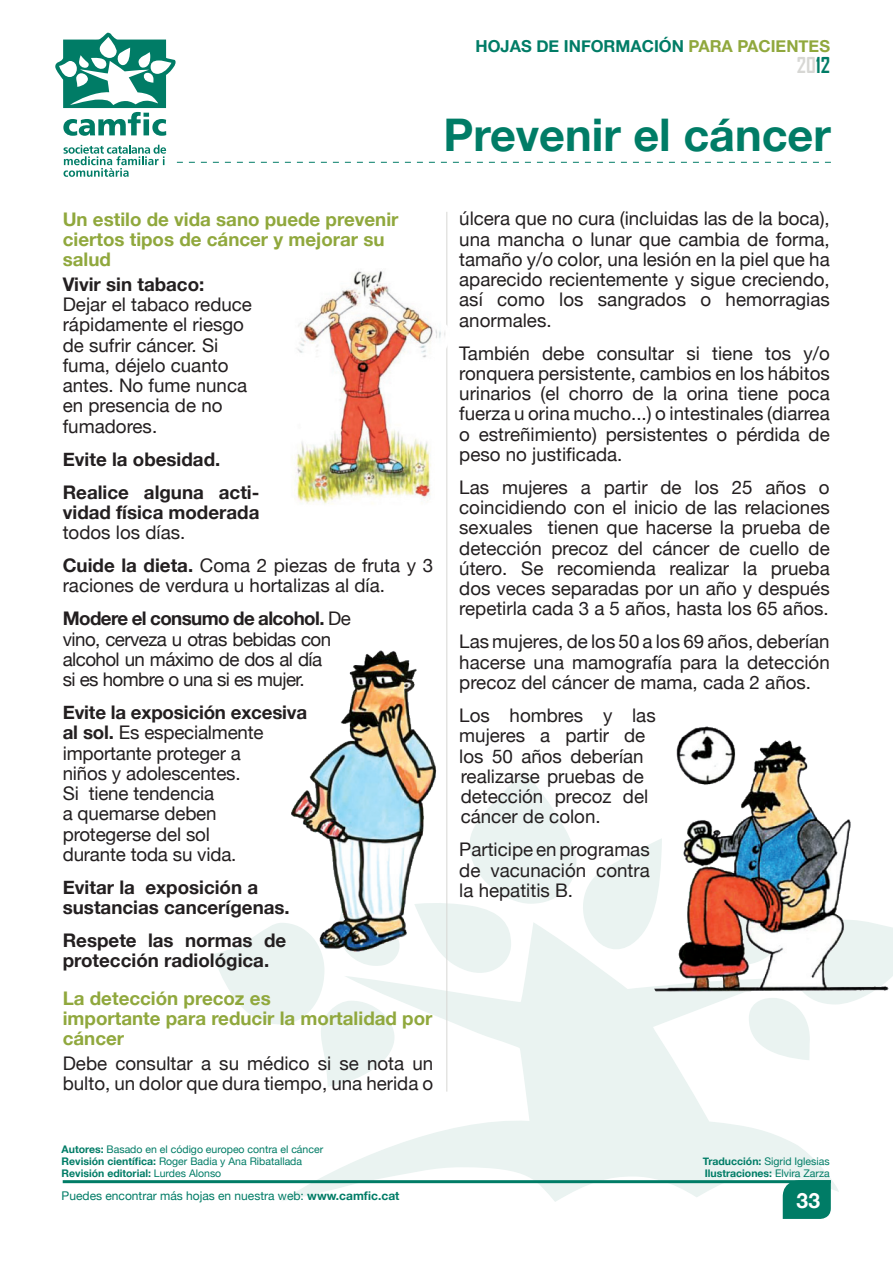
<style>
.page{position:relative;width:893px;height:1263px;background:#fff}
.page>*{position:absolute;margin:0;border:0;box-sizing:border-box;transform-origin:0 0}
.Titulo{font:700 45px "Helvetica Neue";color:#007c66}
.t1{font:700 21px "Agency FB";color:#d7d7d4}
.t2{font:700 21px "Helvetica Neue";color:#fff}
.Galerada{font:18.75px/20.2px "Helvetica Neue";color:#231f20}
.Galerada-2{font:700 18.75px/20.2px "Helvetica Neue";color:#231f20}
.Titulillo{font:700 18.75px/20.2px "Helvetica Neue";color:#90a83d}
.Galerada-3{font:18.75px/20.2px "Helvetica Neue";letter-spacing:-.03em;color:#231f20}
.t3{font:700 16.5px "Helvetica Neue";color:#007c66}
.t4{font:12px "Helvetica Neue";color:#007c66}
.t5{font:10.5px "Helvetica Neue";color:#007c66}
.t6{font:700 10.5px/12px "Helvetica Neue";color:#007c66}
.s1{color:#90a83d}
.s2{color:#007c66}
.s3{font-weight:700}
.s4{font-weight:400}
</style>
<div class="page">
<svg style="left:281px;top:979px;width:558px;height:223px;fill:#eff5f3"></svg>
<svg style="left:212px;top:925px;width:189px;height:162px"></svg>
<svg style="left:447px;top:771px;width:192px;height:208px"></svg>
<svg style="left:715px;top:1008px;width:124px;height:52px"></svg>
<svg style="left:64px;top:145px;width:102px;height:32px"></svg>
<svg style="left:55px;top:33px;width:121px;height:103px"></svg>
<svg style="left:177px;top:162px;width:654px;height:1px"></svg>
<hr style="left:63px;top:1180px;width:768px;height:3px;background:#007c66">
<svg style="left:783px;top:1180px;width:48px;height:39px;background:#07806a"></svg>
<hr style="left:446px;top:212px;width:1px;height:879px;background:#d7d7d4">
<img style="left:292px;top:269px;width:156px;height:243px">
<img style="left:272px;top:635px;width:182px;height:331px">
<img style="left:639px;top:726px;width:254px;height:282px">
<p class="t3" style="left:476px;top:36px;width:356px">HOJAS DE INFORMACIÓN <span class="s1">PARA PACIENTES</span></p>
<p class="t1" style="left:797px;top:52px;width:35px">20<span class="s2">12</span></p>
<p class="Titulo" style="left:443px;top:107px;width:389px">Prevenir el cáncer</p>
<p class="Titulillo" style="left:63px;top:209px;width:337px">Un estilo de vida sano puede prevenir ciertos tipos de cáncer y mejorar su salud</p>
<p class="Galerada" style="left:63px;top:274px;width:191px"><span class="s3">Vivir sin tabaco:<br></span>Dejar el tabaco reduce rápidamente el riesgo de sufrir cáncer. Si fuma, déjelo cuanto antes. No fume nunca en presencia de no fumadores.</p>
<p class="Galerada-2" style="left:63px;top:448px;width:159px">Evite la obesidad.</p>
<p class="Galerada-2" style="left:63px;top:481px;width:198px;text-align:justify">Realice alguna acti&shy;vidad física moderada <span class="s4">todos los días.</span></p>
<p class="Galerada" style="left:63px;top:555px;width:372px"><span class="s3">Cuide la dieta.</span> Coma 2 piezas de fruta y 3 raciones de verdura u hortalizas al día.</p>
<p class="Galerada-3" style="left:63px;top:608px;width:289px"><span class="s3">Modere el consumo de alcohol.</span> De vino, cerveza u otras bebidas con alcohol un máximo de dos al día<br>si es hombre o una si es mujer.</p>
<p class="Galerada" style="left:63px;top:702px;width:246px"><span class="s3">Evite la exposición excesiva al sol.</span> Es especialmente importante proteger a<br>niños y adolescentes.<br>Si tiene tendencia<br>a quemarse deben protegerse del sol<br>durante toda su vida.</p>
<p class="Galerada-2" style="left:63px;top:877px;width:229px">Evitar la exposición a sustancias cancerígenas.</p>
<p class="Galerada-2" style="left:63px;top:930px;width:225px">Respete las normas de protección radiológica.</p>
<p class="Titulillo" style="left:63px;top:987px;width:371px">La detección precoz es<br>importante para reducir la mortalidad por cáncer</p>
<p class="Galerada" style="left:63px;top:1053px;width:372px">Debe consultar a su médico si se nota un bulto, un dolor que dura tiempo, una herida o</p>
<p class="t5" style="left:62px;top:1143px;width:263px"><span class="s3">Autores:</span> Basado en el código europeo contra el cáncer</p>
<p class="t5" style="left:62px;top:1155px;width:242px"><span class="s3">Revisión científica:</span> Roger Badia y Ana Ribatallada</p>
<p class="t6" style="left:62px;top:1167px;width:161px">Revisión editorial: <span class="s4">Lurdes Alonso</span></p>
<p class="Galerada" style="left:459px;top:208px;width:372px;text-align:justify">úlcera que no cura (incluidas las de la boca), una mancha o lunar que cambia de forma, tamaño y/o color, una lesión en la piel que ha aparecido recientemente y sigue creciendo, así como los sangrados o hemorragias anormales.</p>
<p class="Galerada" style="left:459px;top:343px;width:372px;text-align:justify">También debe consultar si tiene tos y/o ronquera persistente, cambios en los hábitos urinarios (el chorro de la orina tiene poca fuerza u orina mucho...) o intestinales (diarrea o estreñimiento) persistentes o pérdida de peso no justificada.</p>
<p class="Galerada" style="left:459px;top:477px;width:372px;text-align:justify">Las mujeres a partir de los 25 años o coincidiendo con el inicio de las relaciones sexuales tienen que hacerse la prueba de detección precoz del cáncer de cuello de útero. Se recomienda realizar la prueba dos veces separadas por un año y después repetirla cada 3 a 5 años, hasta los 65 años.</p>
<p class="Galerada" style="left:459px;top:631px;width:372px;text-align:justify">Las mujeres, de los 50 a los 69 años, deberían hacerse una mamografía para la detección precoz del cáncer de mama, cada 2 años.</p>
<p class="Galerada" style="left:459px;top:705px;width:198px">Los hombres y las mujeres a partir de los 50 años deberían realizarse pruebas de detección precoz del cáncer de colon.</p>
<p class="Galerada" style="left:459px;top:839px;width:192px;text-align:justify">Participe en programas de vacunación contra la hepatitis B.</p>
<p class="t6" style="left:703px;top:1155px;width:128px">Traducción: <span class="s4">Sigrid Iglesias<br></span>Ilustraciones: <span class="s4">Elvira Zarza</span></p>
<p class="t4" style="left:62px;top:1189px;width:339px">Puedes encontrar más hojas en nuestra web: <span class="s3">www.camfic.cat</span></p>
<p class="t2" style="left:797px;top:1187px;width:25px">33</p>
</div>
